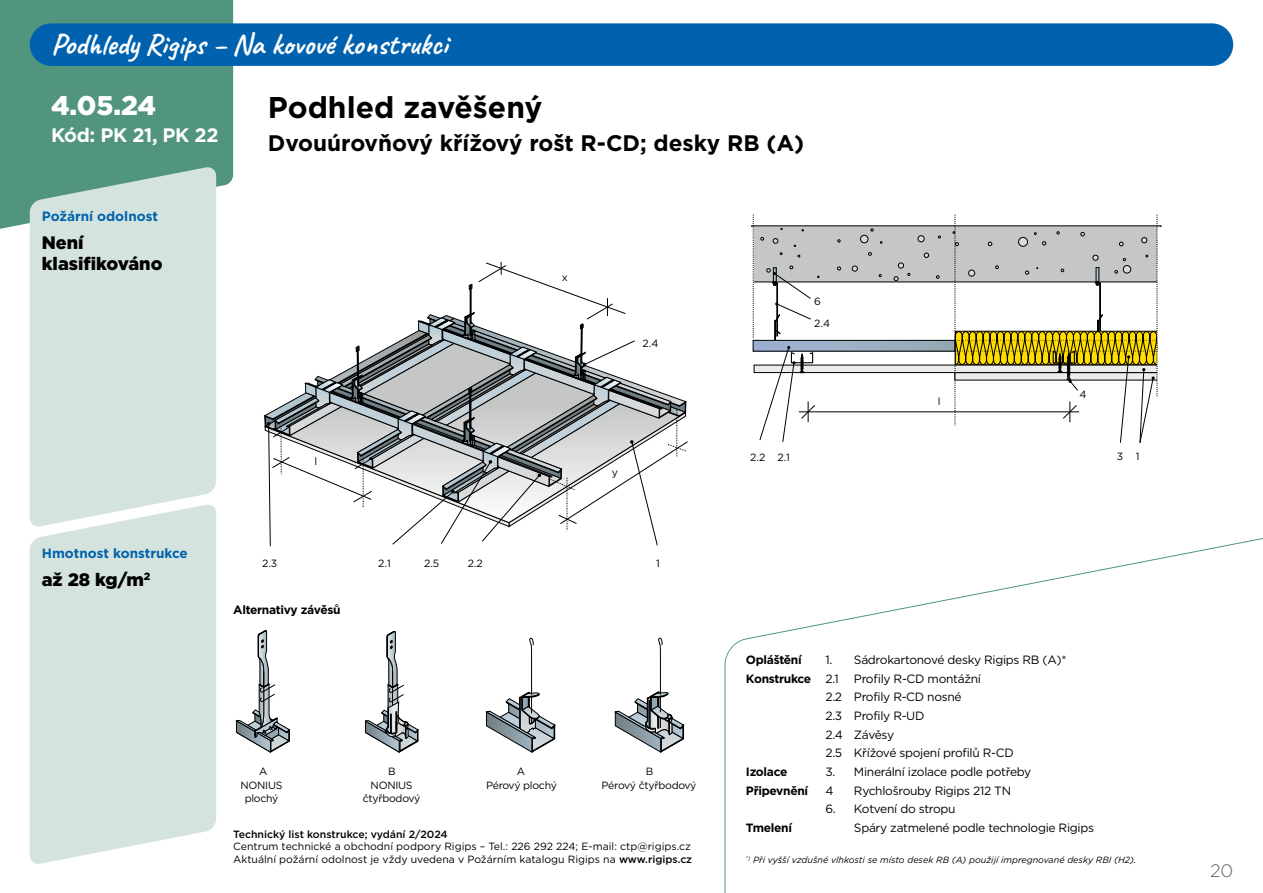
<style>
.page{position:relative;width:1263px;height:893px;background:#fff}
.page>*{position:absolute;margin:0;border:0;box-sizing:border-box;transform-origin:0 0}
.t1{font:700 30px "Caveat";color:#fff}
.t2{font:700 30px "Gotham";color:#000}
.t3{font:900 27px "Gotham";color:#fff}
.t4{font:700 22.5px "Gotham";color:#000}
.t5{font:700 19.5px "Gotham";letter-spacing:-.02em;color:#fff}
.t6{font:900 18px/21.6px "Gotham";color:#000}
.t7{font:300 18px "Gotham";color:#626261}
.t8{font:700 13.5px "Gotham";color:#0062ae}
.t9{font:12px/18.6px "Gotham";letter-spacing:-.025em;color:#000}
.t10{font:700 12px "Gotham";letter-spacing:-.025em;color:#000}
.t11{font:10.5px/12.6px "Gotham";color:#000}
.t12{font:10.5px/12.6px "Gotham";letter-spacing:-.025em;color:#000;text-align:center}
.t13{font:500 10.5px "Gotham";color:#000}
.t14{font:10.5px "Gotham";letter-spacing:-.03em;color:#000}
.t15{font:italic 9px "Gotham";color:#000}
.s1{font-weight:500}
.s2{font-weight:700}
</style>
<div class="page">
<div style="left:0;top:0;width:233px;height:231px;background:#51957f"></div>
<div style="left:30px;top:165px;width:186px;height:338px;background:#d4e3dd"></div>
<svg style="left:30px;top:503px;width:186px;height:361px;fill:#d4e3dd"></svg>
<svg style="left:724px;top:538px;width:539px;height:355px"></svg>
<div style="left:752px;top:226px;width:409px;height:56px;background:#c5c6c6"></div>
<svg style="left:918px;top:236px;width:6px;height:6px"></svg>
<div style="left:918px;top:235px;width:6px;height:7px;border:1px solid #000;border-radius:50%"></div>
<svg style="left:852px;top:266px;width:6px;height:5px"></svg>
<div style="left:860px;top:235px;width:8px;height:8px;background:#d9dada;border-radius:50%"></div>
<div style="left:860px;top:235px;width:8px;height:8px;border:1px solid #000;border-radius:50%"></div>
<svg style="left:868px;top:252px;width:3px;height:4px"></svg>
<svg style="left:894px;top:263px;width:16px;height:18px"></svg>
<svg style="left:924px;top:253px;width:5px;height:5px"></svg>
<div style="left:754px;top:365px;width:406px;height:8px;background:#ececec"></div>
<div style="left:754px;top:365px;width:406px;height:8px;border:1px solid #000"></div>
<hr style="left:799px;top:412px;width:280px;height:1px;background:#000">
<div style="left:744px;top:227px;width:9px;height:101px;background:#fff"></div>
<svg style="left:819px;top:342px;width:134px;height:7px"></svg>
<div style="left:753px;top:340px;width:202px;height:11px;border:1px solid #000"></div>
<svg style="left:753px;top:215px;width:66px;height:227px"></svg>
<svg style="left:953px;top:215px;width:208px;height:228px"></svg>
<svg style="left:264px;top:262px;width:424px;height:285px"></svg>
<svg style="left:236px;top:630px;width:54px;height:122px"></svg>
<svg style="left:365px;top:631px;width:53px;height:121px"></svg>
<svg style="left:486px;top:637px;width:69px;height:115px"></svg>
<svg style="left:615px;top:637px;width:69px;height:115px"></svg>
<div style="left:30px;top:23px;width:1203px;height:43px;background:#0062ae;border-radius:21px"></div>
<h1 class="t1" style="left:51px;top:26px;width:398px">Podhledy Rigips – Na kovové konstrukci</h1>
<h2 class="t3" style="left:51px;top:87px;width:107px">4.05.24</h2>
<h3 class="t5" style="left:51px;top:122px;width:169px">Kód: PK 21, PK 22</h3>
<p class="t8" style="left:42px;top:207px;width:118px">Požární odolnost</p>
<h3 class="t6" style="left:42px;top:231px;width:122px">Není klasifikováno</h3>
<h1 class="t2" style="left:268px;top:87px;width:276px">Podhled zavěšený</h1>
<h3 class="t4" style="left:268px;top:128px;width:538px">Dvouúrovňový křížový rošt R-CD; desky RB (A)</h3>
<p class="t11" style="left:315px;top:454px;width:4px">l</p>
<p class="t11" style="left:562px;top:271px;width:8px">x</p>
<p class="t11" style="left:642px;top:337px;width:17px">2.4</p>
<p class="t11" style="left:612px;top:466px;width:8px">y</p>
<p class="t11" style="left:814px;top:295px;width:8px">6</p>
<p class="t11" style="left:814px;top:317px;width:17px">2.4</p>
<p class="t11" style="left:938px;top:395px;width:4px">l</p>
<p class="t11" style="left:1079px;top:388px;width:9px">4</p>
<p class="t11" style="left:750px;top:450px;width:41px">2.2 2.1</p>
<p class="t11" style="left:1117px;top:450px;width:24px">3 1</p>
<p class="t8" style="left:42px;top:544px;width:148px">Hmotnost konstrukce</p>
<h3 class="t6" style="left:42px;top:568px;width:110px">až 28 kg/m<sup>2</sup></h3>
<p class="t11" style="left:262px;top:557px;width:17px">2.3</p>
<p class="t11" style="left:378px;top:557px;width:14px">2.1</p>
<p class="t11" style="left:424px;top:557px;width:17px">2.5</p>
<p class="t11" style="left:468px;top:557px;width:17px">2.2</p>
<p class="t10" style="left:233px;top:602px;width:109px">Alternativy závěsů</p>
<p class="t11" style="left:656px;top:557px;width:5px">1</p>
<p class="t11" style="left:259px;top:764px;width:10px">A</p>
<p class="t11" style="left:388px;top:764px;width:9px">B</p>
<p class="t11" style="left:517px;top:764px;width:10px">A</p>
<p class="t11" style="left:646px;top:764px;width:9px">B</p>
<p class="t12" style="left:241px;top:779px;width:43px">NONIUS plochý</p>
<p class="t11" style="left:371px;top:779px;width:43px">NONIUS</p>
<p class="t14" style="left:486px;top:779px;width:72px">Pérový plochý</p>
<p class="t12" style="left:602px;top:779px;width:96px">Pérový čtyřbodový</p>
<p class="t12" style="left:363px;top:792px;width:59px">čtyřbodový</p>
<p class="t13" style="left:233px;top:827px;width:216px">Technický list konstrukce; vydání 2/2024</p>
<p class="t11" style="left:233px;top:840px;width:460px">Centrum technické a obchodní podpory Rigips – Tel.: 226 292 224; E-mail: ctp@rigips.cz<br>Aktuální požární odolnost je vždy uvedena v Požárním katalogu Rigips na <span class="s1">www.rigips.cz</span></p>
<p class="t10" style="left:746px;top:652px;width:57px">Opláštění</p>
<p class="t9" style="left:746px;top:650px;width:322px;text-indent:80px">1. Sádrokartonové desky Rigips RB (A)*<br><span class="s2">Konstrukce</span> 2.1</p>
<p class="t9" style="left:825px;top:669px;width:190px;text-indent:28px">Profily R-CD montážní<br>2.2 Profily R-CD nosné<br>2.3 Profily R-UD<br>2.4 Závěsy<br>2.5 Křížové spojení profilů R-CD</p>
<p class="t10" style="left:746px;top:764px;width:43px">Izolace</p>
<p class="t9" style="left:825px;top:762px;width:207px">3. Minerální izolace podle potřeby</p>
<p class="t10" style="left:746px;top:782px;width:64px">Připevnění</p>
<p class="t9" style="left:825px;top:781px;width:10px">4</p>
<p class="t9" style="left:854px;top:781px;width:159px">Rychlošrouby Rigips 212 TN</p>
<p class="t9" style="left:825px;top:799px;width:132px">6. Kotvení do stropu</p>
<p class="t10" style="left:746px;top:820px;width:48px">Tmelení</p>
<p class="t9" style="left:854px;top:818px;width:242px">Spáry zatmelené podle technologie Rigips</p>
<p class="t15" style="left:746px;top:854px;width:392px"><sup>*)</sup> Při vyšší vzdušné vlhkosti se místo desek RB (A) použijí impregnované desky RBI (H2).</p>
<h3 class="t7" style="left:1210px;top:859px;width:25px">20</h3>
</div>
